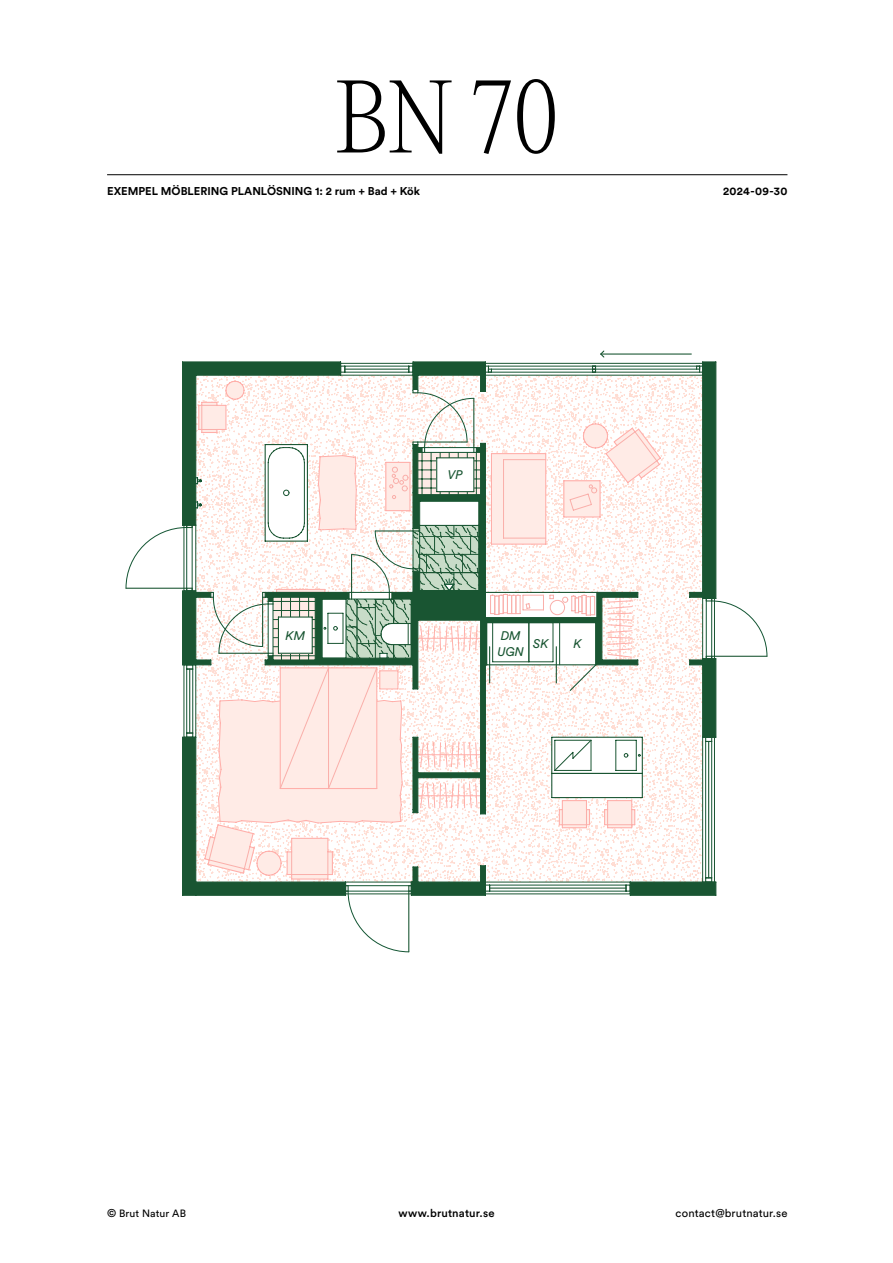
<style>
.page{position:relative;width:893px;height:1263px;background:#fff}
.page>*{position:absolute;margin:0;border:0;box-sizing:border-box;transform-origin:0 0}
.t1{font:200 90px "PP Editorial New";color:#000}
.t2{font:italic 12.45px/15.8px "Circular Std";color:#195532}
.t3{font:700 11.25px "Circular Std";color:#000}
.t4{font:11.25px "Circular Std";letter-spacing:.01em;color:#000}
.t5{font:500 11.25px "Circular Std";letter-spacing:.015em;color:#000}
.t6{font:10.5px "Circular Std";letter-spacing:.01em;color:#000}
.s1{font-weight:500;font-size:11.25px}
</style>
<div class="page">
<hr style="left:107px;top:174px;width:680px;height:1px;background:#000">
<svg style="left:125px;top:350px;width:642px;height:602px"></svg>
<hr style="left:413px;top:531px;width:1px;height:38px;background:#135533">
<hr style="left:419px;top:531px;width:1px;height:38px;background:#135533">
<h1 class="t1" style="left:335px;top:56px;width:225px">BN 70</h1>
<p class="t3" style="left:107px;top:184px;width:315px">EXEMPEL MÖBLERING PLANLÖSNING 1: 2 rum + Bad + Kök</p>
<p class="t3" style="left:723px;top:184px;width:66px">2024-09-30</p>
<p class="t2" style="left:285px;top:627px;width:21px">KM</p>
<p class="t2" style="left:448px;top:467px;width:16px">VP</p>
<p class="t2" style="left:497px;top:628px;width:28px">DM<br>UGN</p>
<p class="t2" style="left:533px;top:636px;width:17px">SK</p>
<p class="t2" style="left:574px;top:636px;width:10px">K</p>
<p class="t6" style="left:107px;top:1206px;width:80px"><span class="s1">©</span> Brut Natur AB</p>
<p class="t5" style="left:398px;top:1205px;width:97px">www.brutnatur.se</p>
<p class="t4" style="left:676px;top:1206px;width:113px">contact@brutnatur.se</p>
</div>
